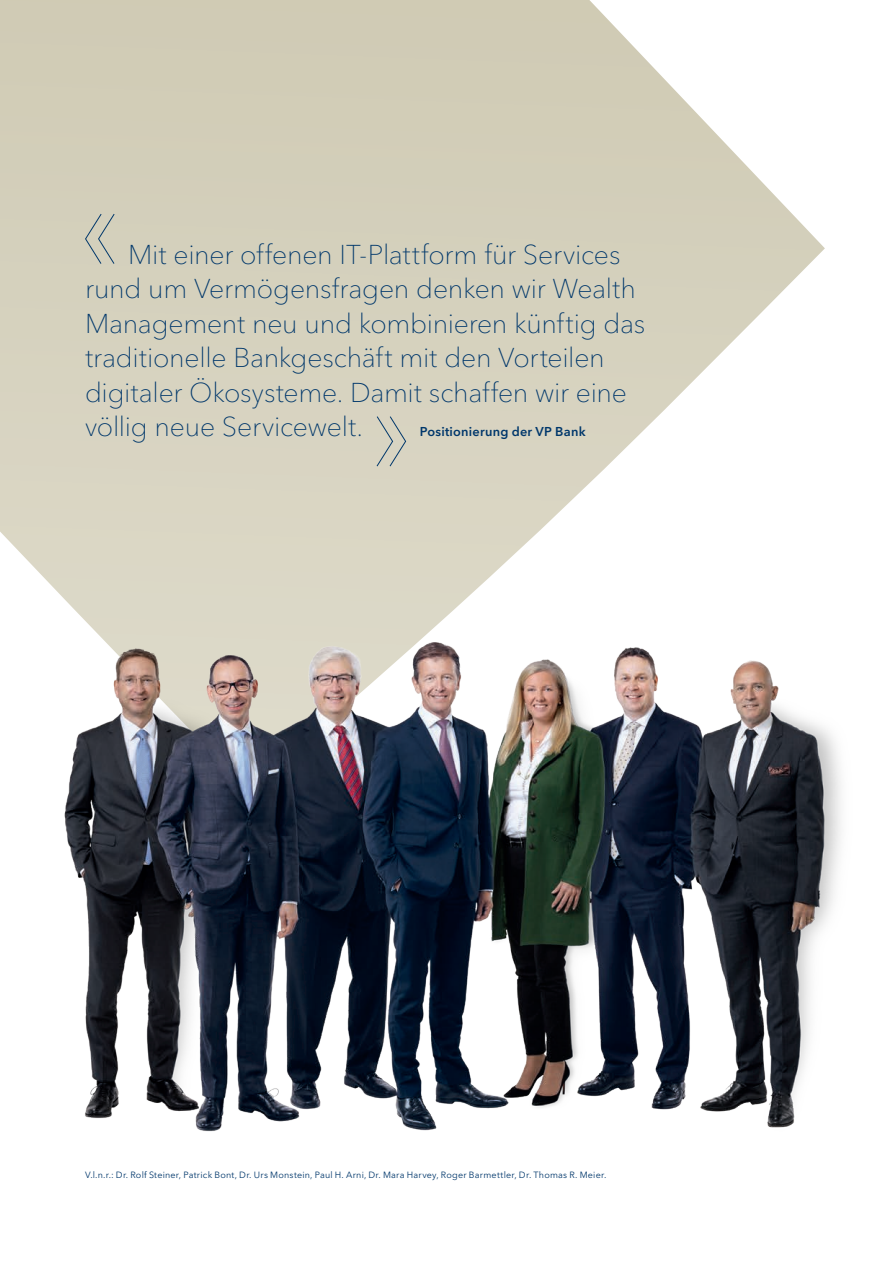
<style>
.page{position:relative;width:893px;height:1263px;background:#fff}
.page>*{position:absolute;margin:0;border:0;box-sizing:border-box;transform-origin:0 0}
.t1{font:100 27px/34.5px "VP Next";letter-spacing:-.01em;color:#00376b}
.t2{font:600 12.75px "VP Next";letter-spacing:.02em;color:#00376b}
.t3{font:9px "VP Next";letter-spacing:.025em;color:#00376b}
</style>
<div class="page">
<svg style="left:0;top:0;width:825px;height:634px"></svg>
<img style="left:64px;top:634px;width:777px;height:497px">
<svg style="left:85px;top:213px;width:30px;height:51px;background:#c3c4b5"></svg>
<svg style="left:376px;top:416px;width:31px;height:51px;background:#c8c8bb"></svg>
<p class="t1" style="left:85px;top:237px;width:562px;text-indent:43px">Mit einer offenen IT-Plattform für Services rund um Vermögensfragen denken wir Wealth Management neu und kombinieren künftig das traditionelle Bankgeschäft mit den Vorteilen digitaler Ökosysteme. Damit schaffen wir eine völlig neue Servicewelt.</p>
<p class="t2" style="left:420px;top:424px;width:167px">Positionierung der VP Bank</p>
<p class="t3" style="left:85px;top:1169px;width:523px">V.l.n.r.: Dr. Rolf Steiner, Patrick Bont, Dr. Urs Monstein, Paul H. Arni, Dr. Mara Harvey, Roger Barmettler, Dr. Thomas R. Meier.</p>
</div>
